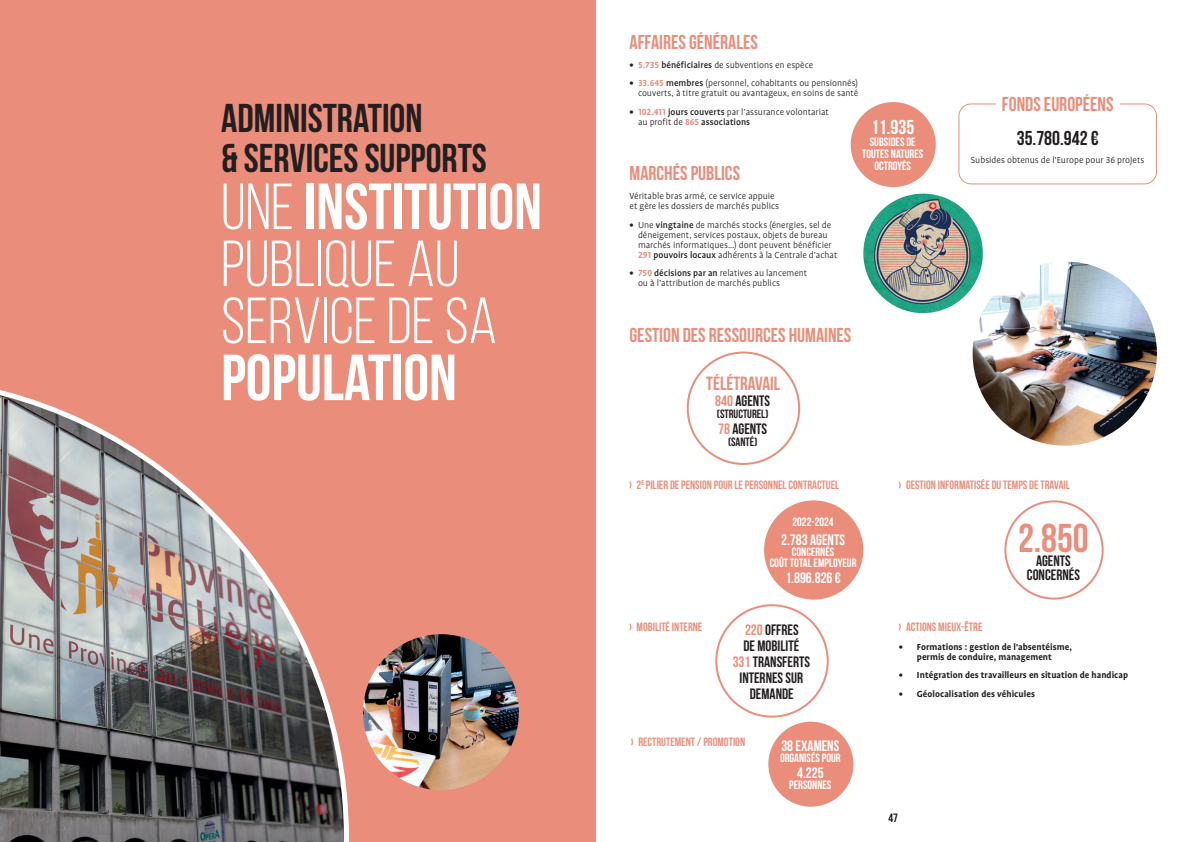
<style>
.page{position:relative;width:1191px;height:842px;background:#fff}
.page>*{position:absolute;margin:0;border:0;box-sizing:border-box;transform-origin:0 0}
.t1{font:65px/57px "Bebas Neue";color:#fff}
.t2{font:700 65px "Bebas Neue";color:#fff}
.t3{font:700 40px/40px "Bebas Neue";color:#231f20}
.t4{font:700 40px "Bebas Neue";color:#ea8e7b}
.t5{font:700 20px "Bebas Neue";color:#ea8e7b}
.t6{font:700 20px "Bebas Neue";color:#231f20}
.t7{font:700 20px "Bebas Neue";color:#fff}
.t8{font:700 19px "Bebas Neue";color:#ea8e7b}
.t9{font:700 15px/16px "Bebas Neue";color:#231f20;text-align:center}
.t10{font:700 15px "Bebas Neue";color:#fff}
.t11{font:700 12px "Bebas Neue";color:#ea8e7b}
.t12{font:700 12px/12px "Bebas Neue";color:#fff;text-align:center}
.t13{font:700 12px "Bebas Neue";color:#231f20}
.t14{font:300 10px/10px "Profile OT";color:#231f20}
.t15{font:700 10px/10px "Profile OT";letter-spacing:.005em;color:#231f20;text-align:center}
.s1{font-weight:700}
.s2{font-weight:700;color:#ea8e7b}
.s3{font-weight:500}
.s4{color:#ea8e7b}
</style>
<div class="page">
<div style="left:0;top:0;width:595px;height:842px;background:#ea8e7b"></div>
<svg style="left:0;top:390px;width:349px;height:452px"></svg>
<img style="left:363px;top:634px;width:156px;height:156px;border-radius:78px">
<img style="left:863px;top:194px;width:119px;height:119px;border-radius:60px">
<div style="left:850px;top:102px;width:85px;height:85px;background:#ea8e7b;border-radius:50%"></div>
<img style="left:972px;top:261px;width:185px;height:185px;border-radius:92px">
<div style="left:764px;top:500px;width:99px;height:100px;background:#ea8e7b;border-radius:50%"></div>
<div style="left:686px;top:351px;width:114px;height:114px;border:2px solid #ea8e7b;border-radius:50%"></div>
<div style="left:1004px;top:500px;width:99px;height:100px;border:2px solid #ea8e7b;border-radius:50%"></div>
<div style="left:715px;top:604px;width:113px;height:114px;border:2px solid #ea8e7b;border-radius:50%"></div>
<div style="left:768px;top:722px;width:85px;height:85px;background:#ea8e7b;border-radius:50%"></div>
<div style="left:958px;top:103px;width:199px;height:81px;border:1px solid #ea8e7b;border-radius:12px"></div>
<h2 class="t3" style="left:221px;top:98px;width:267px">ADMINISTRATION<br>&amp; SERVICES SUPPORTS</h2>
<h1 class="t1" style="left:221px;top:178px;width:322px">UNE <span class="s1">INSTITUTION<br></span>PUBLIQUE AU<br>SERVICE DE SA</h1>
<h1 class="t2" style="left:221px;top:342px;width:237px">POPULATION</h1>
<h3 class="t5" style="left:629px;top:31px;width:130px">AFFAIRES GÉNÉRALES</h3>
<p class="t14" style="left:629px;top:60px;width:185px"><span class="s1">•</span> <span class="s2">5.735</span> <span class="s3">bénéficiaires</span> de subventions en espèce</p>
<p class="t14" style="left:629px;top:78px;width:230px;text-align:right"><span class="s1">•</span> <span class="s2">33.645</span> <span class="s3">membres</span> (personnel, cohabitants ou pensionnés) couverts, à titre gratuit ou avantageux, en soins de santé</p>
<p class="t14" style="left:638px;top:107px;width:192px;text-indent:-8px"><span class="s1">•</span> <span class="s2">102.411</span> <span class="s3">jours couverts</span> par l’assurance volontariat au profit de <span class="s2">865</span> <span class="s3">associations</span></p>
<h3 class="t7" style="left:871px;top:116px;width:45px">11.935</h3>
<p class="t12" style="left:862px;top:136px;width:63px">SUBSIDES DE<br>TOUTES NATURES<br>OCTROYÉS</p>
<h3 class="t5" style="left:629px;top:163px;width:112px">MARCHÉS PUBLICS</h3>
<p class="t14" style="left:629px;top:191px;width:151px">Véritable bras armé, ce service appuie et gère les dossiers de marchés publics</p>
<p class="t14" style="left:638px;top:220px;width:201px;text-indent:-8px"><span class="s1">•</span> Une <span class="s3">vingtaine</span> de marchés stocks (énergies, sel de déneigement, services postaux, objets de bureau marchés informatiques…) dont peuvent bénéficier <span class="s2">291</span> <span class="s3">pouvoirs locaux</span> adhérents à la Centrale d’achat</p>
<p class="t14" style="left:638px;top:268px;width:171px;text-indent:-8px"><span class="s1">•</span> <span class="s2">750</span> <span class="s3">décisions par an</span> relatives au lancement ou à l’attribution de marchés publics</p>
<h3 class="t5" style="left:1002px;top:93px;width:113px">FONDS EUROPÉENS</h3>
<h3 class="t6" style="left:1016px;top:127px;width:83px">35.780.942€</h3>
<p class="t14" style="left:971px;top:155px;width:175px">Subsides obtenus de l'Europe pour 36 projets</p>
<h3 class="t5" style="left:629px;top:324px;width:223px">GESTION DES RESSOURCES HUMAINES</h3>
<h3 class="t8" style="left:706px;top:373px;width:75px">TÉLÉTRAVAIL</h3>
<h3 class="t9" style="left:715px;top:393px;width:56px"><span class="s4">840</span> AGENTS</h3>
<p class="t13" style="left:717px;top:408px;width:53px">(STRUCTUREL)</p>
<h3 class="t9" style="left:718px;top:421px;width:51px"><span class="s4">78</span> AGENTS</h3>
<p class="t13" style="left:728px;top:436px;width:31px">(SANTÉ)</p>
<p class="t11" style="left:629px;top:478px;width:211px">› 2<sup>E</sup> PILIER DE PENSION POUR LE PERSONNEL CONTRACTUEL</p>
<p class="t11" style="left:629px;top:620px;width:74px">› MOBILITÉ INTERNE</p>
<p class="t12" style="left:792px;top:516px;width:43px">2022-2024</p>
<h3 class="t10" style="left:781px;top:531px;width:65px">2.783 AGENTS</h3>
<p class="t12" style="left:769px;top:546px;width:88px;line-height:11px">CONCERNÉS<br>COÛT TOTAL EMPLOYEUR</p>
<h3 class="t10" style="left:785px;top:569px;width:57px">1.896.826 €</h3>
<h3 class="t9" style="left:732px;top:621px;width:79px"><span class="s4">220</span> OFFRES<br>DE MOBILITÉ<br><span class="s4">331</span> TRANSFERTS<br>INTERNES SUR<br>DEMANDE</h3>
<p class="t11" style="left:631px;top:735px;width:115px">› RECTRUTEMENT / PROMOTION</p>
<h3 class="t10" style="left:781px;top:737px;width:59px">38 EXAMENS</h3>
<p class="t12" style="left:780px;top:751px;width:62px">ORGANISÉS POUR</p>
<h3 class="t10" style="left:797px;top:764px;width:28px">4.225</h3>
<p class="t12" style="left:789px;top:778px;width:44px">PERSONNES</p>
<p class="t11" style="left:899px;top:478px;width:172px">› GESTION INFORMATISÉE DU TEMPS DE TRAVAIL</p>
<h2 class="t4" style="left:1018px;top:516px;width:72px">2.850</h2>
<h3 class="t9" style="left:1027px;top:554px;width:55px;line-height:14px">AGENTS<br>CONCERNÉS</h3>
<p class="t11" style="left:899px;top:620px;width:85px">› ACTIONS MIEUX-ÊTRE</p>
<p class="t15" style="left:899px;top:642px;width:174px">• Formations : gestion de l'absentéisme, permis de conduire, management</p>
<p class="t15" style="left:899px;top:670px;width:231px">• Intégration des travailleurs en situation de handicap</p>
<p class="t15" style="left:899px;top:689px;width:138px">• Géolocalisation des véhicules</p>
<p class="t13" style="left:888px;top:812px;width:11px">47</p>
</div>
